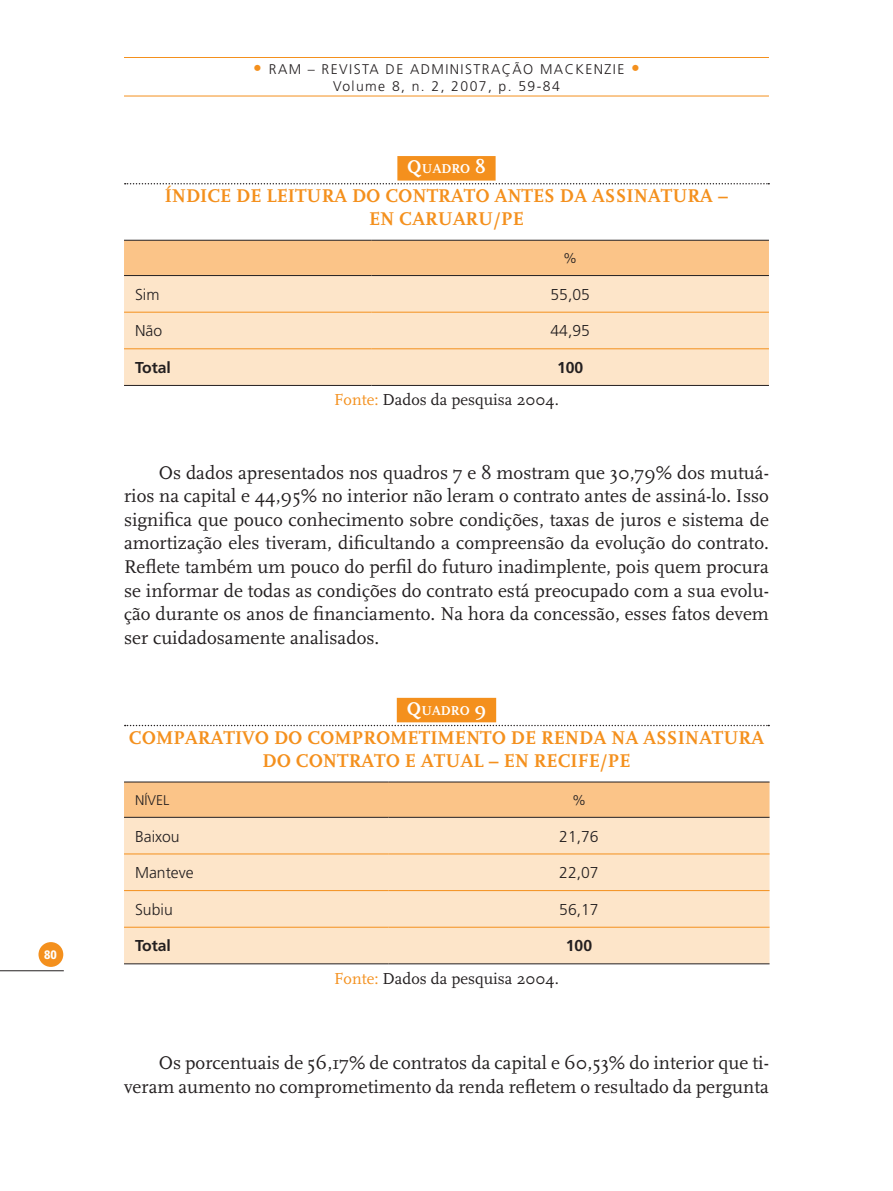
<style>
.page{position:relative;width:893px;height:1191px;background:#fff}
.page>*{position:absolute;margin:0;border:0;box-sizing:border-box;transform-origin:0 0}
._01A_TEXTO{font:19.25px/23.6px "FF Scala";color:#231f20;text-align:justify}
._10B_TABELA_TÍTULO{font:700 19.25px/23.6px "FF Scala";color:#f4901d;text-align:center}
._07_FONTE{font:16.62px "FF Scala";color:#231f20}
._07AA_Texto_Tabela{font:300 15.75px "Frutiger";color:#231f20}
._07AA_Texto_Tabela-2{font:700 15.75px "Frutiger";color:#231f20}
._07B_Texto_Tabela_GR{font:300 14px/17.5px "Frutiger";letter-spacing:.1em;color:#231f20}
._10A_QUADRO{font:700 13.47px "FF Scala";color:#fff}
.t1{font:900 condensed 12.25px "Frutiger";color:#fff}
.s1{font-size:17.5px;color:#f4901d}
.s2{font-size:19.25px}
.s3{color:#f4901d}
</style>
<div class="page">
<div style="left:38px;top:942px;width:25px;height:25px;background:#f4901d;border-radius:50%"></div>
<hr style="left:0;top:970px;width:64px;height:1px;background:#231f20">
<hr style="left:124px;top:96px;width:645px;height:1px;background:#f4901d">
<hr style="left:124px;top:57px;width:645px;height:1px;background:#f4901d">
<div style="left:397px;top:156px;width:99px;height:24px;background:#f4901d"></div>
<svg style="left:125px;top:183px;width:644px;height:1px"></svg>
<div style="left:397px;top:698px;width:99px;height:24px;background:#f4901d"></div>
<svg style="left:125px;top:725px;width:644px;height:1px"></svg>
<div style="left:124px;top:241px;width:645px;height:34px;background:#fbc488"></div>
<div style="left:124px;top:276px;width:645px;height:109px;background:#fde5c9"></div>
<hr style="left:124px;top:240px;width:247px;height:1px;background:#231f20">
<hr style="left:371px;top:240px;width:398px;height:1px;background:#231f20">
<hr style="left:124px;top:275px;width:247px;height:1px;background:#231f20">
<hr style="left:371px;top:275px;width:398px;height:1px;background:#231f20">
<hr style="left:124px;top:385px;width:247px;height:1px;background:#231f20">
<hr style="left:371px;top:385px;width:398px;height:1px;background:#231f20">
<hr style="left:124px;top:312px;width:247px;height:1px;background:#f4901d">
<hr style="left:371px;top:312px;width:398px;height:1px;background:#f4901d">
<hr style="left:124px;top:348px;width:247px;height:1px;background:#f4901d">
<hr style="left:371px;top:348px;width:398px;height:1px;background:#f4901d">
<div style="left:124px;top:782px;width:645px;height:35px;background:#fbc488"></div>
<div style="left:124px;top:818px;width:645px;height:145px;background:#fde5c9"></div>
<hr style="left:124px;top:781px;width:264px;height:1px;background:#231f20">
<hr style="left:388px;top:781px;width:381px;height:1px;background:#231f20">
<hr style="left:124px;top:817px;width:264px;height:1px;background:#231f20">
<hr style="left:388px;top:817px;width:381px;height:1px;background:#231f20">
<hr style="left:124px;top:963px;width:264px;height:1px;background:#231f20">
<hr style="left:388px;top:963px;width:381px;height:1px;background:#231f20">
<hr style="left:124px;top:853px;width:264px;height:1px;background:#f4901d">
<hr style="left:388px;top:853px;width:381px;height:1px;background:#f4901d">
<hr style="left:124px;top:890px;width:264px;height:1px;background:#f4901d">
<hr style="left:388px;top:890px;width:381px;height:1px;background:#f4901d">
<hr style="left:124px;top:926px;width:264px;height:1px;background:#f4901d">
<hr style="left:388px;top:926px;width:381px;height:1px;background:#f4901d">
<p class="t1" style="left:44px;top:947px;width:14px">80</p>
<p class="_07B_Texto_Tabela_GR" style="left:253px;top:60px;width:27px"><span class="s1">•</span> RAM</p>
<p class="_07B_Texto_Tabela_GR" style="left:333px;top:60px;width:308px;text-indent:-25px">– REVI STA DE ADMINISTRAÇÃO MAC KENZIE <span class="s1">•<br></span>VOLUME 8, N. 2, 2007, P. 59-84</p>
<p class="_10A_QUADRO" style="left:407px;top:161px;width:80px"><span class="s2">Q</span>UADRO <span class="s2">8</span></p>
<p class="_10B_TABELA_TÍTULO" style="left:165px;top:184px;width:565px">ÍNDICE DE LEITURA DO CONTRATO ANTES DA ASSINATURA –<br>EN CARUARU/PE</p>
<p class="_07B_Texto_Tabela_GR" style="left:563px;top:250px;width:15px">%</p>
<p class="_07AA_Texto_Tabela" style="left:135px;top:285px;width:26px">SIM</p>
<p class="_07AA_Texto_Tabela" style="left:550px;top:285px;width:41px">55,05</p>
<p class="_07AA_Texto_Tabela" style="left:135px;top:322px;width:29px">NÃO</p>
<p class="_07AA_Texto_Tabela" style="left:550px;top:322px;width:41px">44,95</p>
<p class="_07AA_Texto_Tabela-2" style="left:135px;top:358px;width:37px">Total</p>
<p class="_07AA_Texto_Tabela-2" style="left:557px;top:358px;width:28px">100</p>
<p class="_07_FONTE" style="left:334px;top:391px;width:226px"><span class="s3">Fonte:</span> Dados da pesquisa 2004.</p>
<p class="_01A_TEXTO" style="left:124px;top:461px;width:646px;text-indent:35px">Os dados apresentados nos quadros 7 e 8 mostram que 30,79% dos mutuá&shy;rios na capital e 44,95% no interior não leram o contrato antes de assiná-lo. Isso significa que pouco conhecimento sobre condições, taxas de juros e sistema de amortização eles tiveram, dificultando a compreensão da evolução do contrato.<br>Reflete também um pouco do perfil do futuro inadimplente, pois quem procura se informar de todas as condições do contrato está preocupado com a sua evolu&shy;ção durante os anos de financiamento. Na hora da concessão, esses fatos devem ser cuidadosamente analisados.</p>
<p class="_10A_QUADRO" style="left:407px;top:703px;width:81px"><span class="s2">Q</span>UADRO <span class="s2">9</span></p>
<p class="_10B_TABELA_TÍTULO" style="left:129px;top:725px;width:637px">COMPARATIVO DO COMPROMETIMENTO DE RENDA NA ASSINATURA<br>DO CONTRATO E ATUAL – EN RECIFE/PE</p>
<p class="_07B_Texto_Tabela_GR" style="left:135px;top:791px;width:36px">NÍVEL</p>
<p class="_07B_Texto_Tabela_GR" style="left:572px;top:791px;width:15px">%</p>
<p class="_07AA_Texto_Tabela" style="left:135px;top:827px;width:46px">BAIXOU</p>
<p class="_07AA_Texto_Tabela" style="left:559px;top:827px;width:41px">21,76</p>
<p class="_07AA_Texto_Tabela" style="left:135px;top:864px;width:60px">M ANTEVE</p>
<p class="_07AA_Texto_Tabela" style="left:559px;top:864px;width:41px">22,07</p>
<p class="_07AA_Texto_Tabela" style="left:135px;top:900px;width:39px">SUBIU</p>
<p class="_07AA_Texto_Tabela" style="left:559px;top:900px;width:41px">56,17</p>
<p class="_07AA_Texto_Tabela-2" style="left:135px;top:936px;width:37px">Total</p>
<p class="_07AA_Texto_Tabela-2" style="left:566px;top:936px;width:28px">100</p>
<p class="_07_FONTE" style="left:334px;top:969px;width:226px"><span class="s3">Fonte:</span> Dados da pesquisa 2004.</p>
<p class="_01A_TEXTO" style="left:124px;top:1051px;width:646px;text-align:right">Os porcentuais de 56,17% de contratos da capital e 60,53% do interior que ti&shy;veram aumento no comprometimento da renda refletem o resultado da pergunta</p>
</div>
